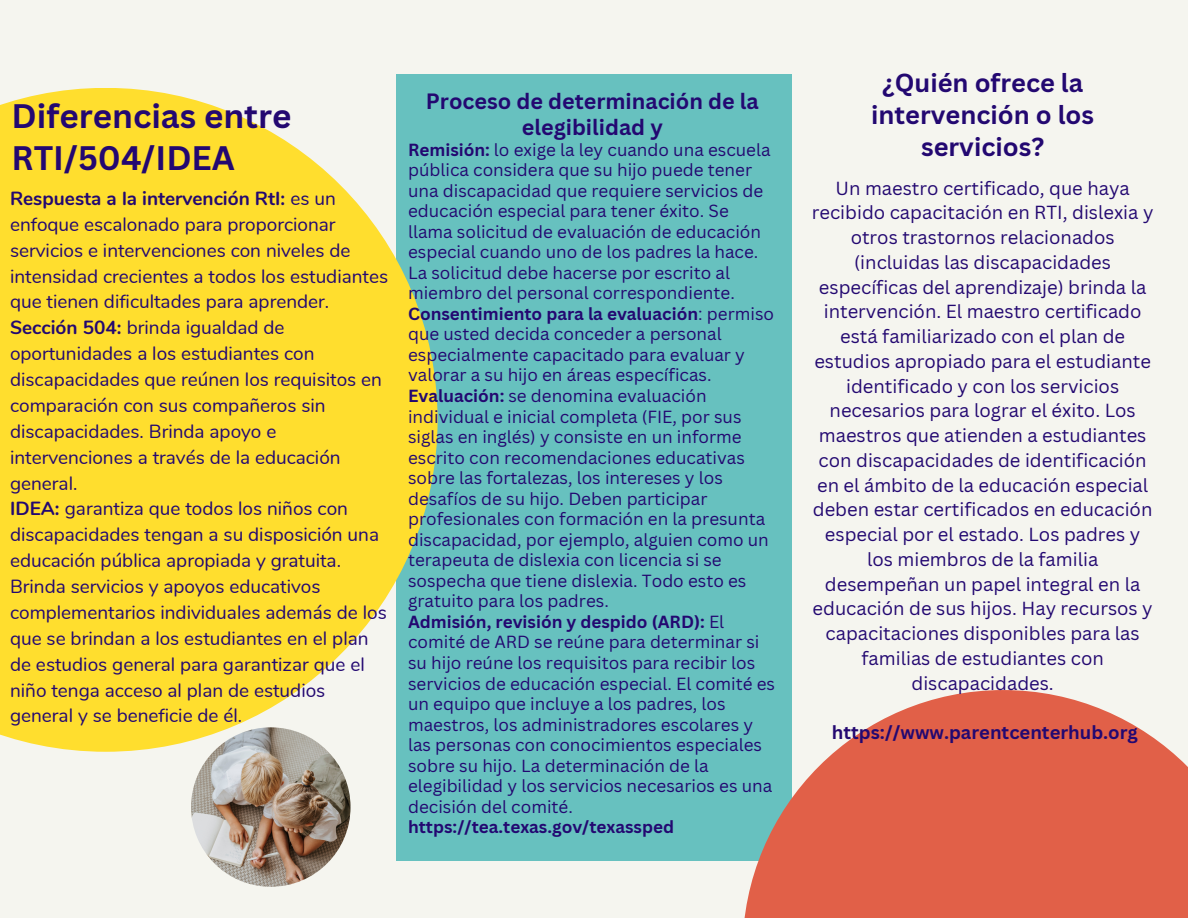
<style>
.page{position:relative;width:1188px;height:918px;background:#f5f5ef}
.page>*{position:absolute;margin:0;border:0;box-sizing:border-box;transform-origin:0 0}
.t1{font:700 33.15px/41.5px "Canva Sans";color:#230871}
.t2{font:700 25.35px/32.1px "Canva Sans";color:#230871;text-align:center}
.t3{font:700 21.6px/26.2px "Canva Sans";color:#230871;text-align:center}
.t4{font:19.05px/25.8px "Nunito";color:#230871}
.t5{font:18.45px/24.8px "Canva Sans";color:#230871;text-align:center}
.t6{font:700 18.45px "Canva Sans";color:#230871}
.t7{font:17.1px/20.5px "Canva Sans";color:#230871}
.s1{font-weight:700}
</style>
<div class="page">
<div style="left:396px;top:75px;width:396px;height:786px;background:#67c1bf"></div>
<svg style="left:0;top:88px;width:438px;height:664px;fill:#ffde2e"></svg>
<svg style="left:744px;top:690px;width:444px;height:228px;fill:#e16048"></svg>
<img style="left:191px;top:727px;width:160px;height:160px;border-radius:50%">
<p class="t1" style="left:12px;top:95px;width:281px">Diferencias entre<br>RTI/504/IDEA</p>
<h3 class="t4" style="left:10px;top:186px;width:380px"><span class="s1">Respuesta a la intervención RtI:</span> es un enfoque escalonado para proporcionar servicios e intervenciones con niveles de intensidad crecientes a todos los estudiantes que tienen dificultades para aprender.<br><span class="s1">Sección 504:</span> brinda igualdad de oportunidades a los estudiantes con discapacidades que reúnen los requisitos en comparación con sus compañeros sin discapacidades. Brinda apoyo e intervenciones a través de la educación general.<br><span class="s1">IDEA:</span> garantiza que todos los niños con discapacidades tengan a su disposición una educación pública apropiada y gratuita.<br>Brinda servicios y apoyos educativos complementarios individuales además de los que se brindan a los estudiantes en el plan de estudios general para garantizar que el niño tenga acceso al plan de estudios general y se beneficie de él.</h3>
<h1 class="t3" style="left:426px;top:87px;width:334px">Proceso de determinación de la elegibilidad y</h1>
<p class="t7" style="left:408px;top:139px;width:368px"><span class="s1">Remisión:</span> lo exige la ley cuando una escuela pública considera que su hijo puede tener una discapacidad que requiere servicios de educación especial para tener éxito. Se llama solicitud de evaluación de educación especial cuando uno de los padres la hace.<br>La solicitud debe hacerse por escrito al miembro del personal correspondiente.<br><span class="s1">Consentimiento para la evaluación</span>: permiso que usted decida conceder a personal especialmente capacitado para evaluar y valorar a su hijo en áreas específicas.</p>
<p class="t7" style="left:408px;top:385px;width:362px"><span class="s1">Evaluación:</span> se denomina evaluación individual e inicial completa (FIE, por sus siglas en inglés) y consiste en un informe escrito con recomendaciones educativas sobre las fortalezas, los intereses y los desafíos de su hijo. Deben participar profesionales con formación en la presunta discapacidad, por ejemplo, alguien como un terapeuta de dislexia con licencia si se sospecha que tiene dislexia. Todo esto es gratuito para los padres.</p>
<p class="t7" style="left:408px;top:611px;width:369px"><span class="s1">Admisión, revisión y despido (ARD):</span> El comité de ARD se reúne para determinar si su hijo reúne los requisitos para recibir los servicios de educación especial. El comité es un equipo que incluye a los padres, los maestros, los administradores escolares y las personas con conocimientos especiales sobre su hijo. La determinación de la elegibilidad y los servicios necesarios es una decisión del comité. <span class="s1">https://tea.texas.gov/texassped</span></p>
<h2 class="t2" style="left:871px;top:66px;width:224px">¿Quién ofrece la intervención o los servicios?</h2>
<h4 class="t5" style="left:812px;top:175px;width:343px">Un maestro certificado, que haya recibido capacitación en RTI, dislexia y otros trastornos relacionados (incluidas las discapacidades específicas del aprendizaje) brinda la intervención. El maestro certificado está familiarizado con el plan de estudios apropiado para el estudiante identificado y con los servicios necesarios para lograr el éxito. Los maestros que atienden a estudiantes con discapacidades de identificación en el ámbito de la educación especial deben estar certificados en educación especial por el estado. Los padres y los miembros de la familia desempeñan un papel integral en la educación de sus hijos. Hay recursos y capacitaciones disponibles para las familias de estudiantes con discapacidades.</h4>
<h4 class="t6" style="left:832px;top:719px;width:308px">https://www.parentcenterhub.org</h4>
</div>
